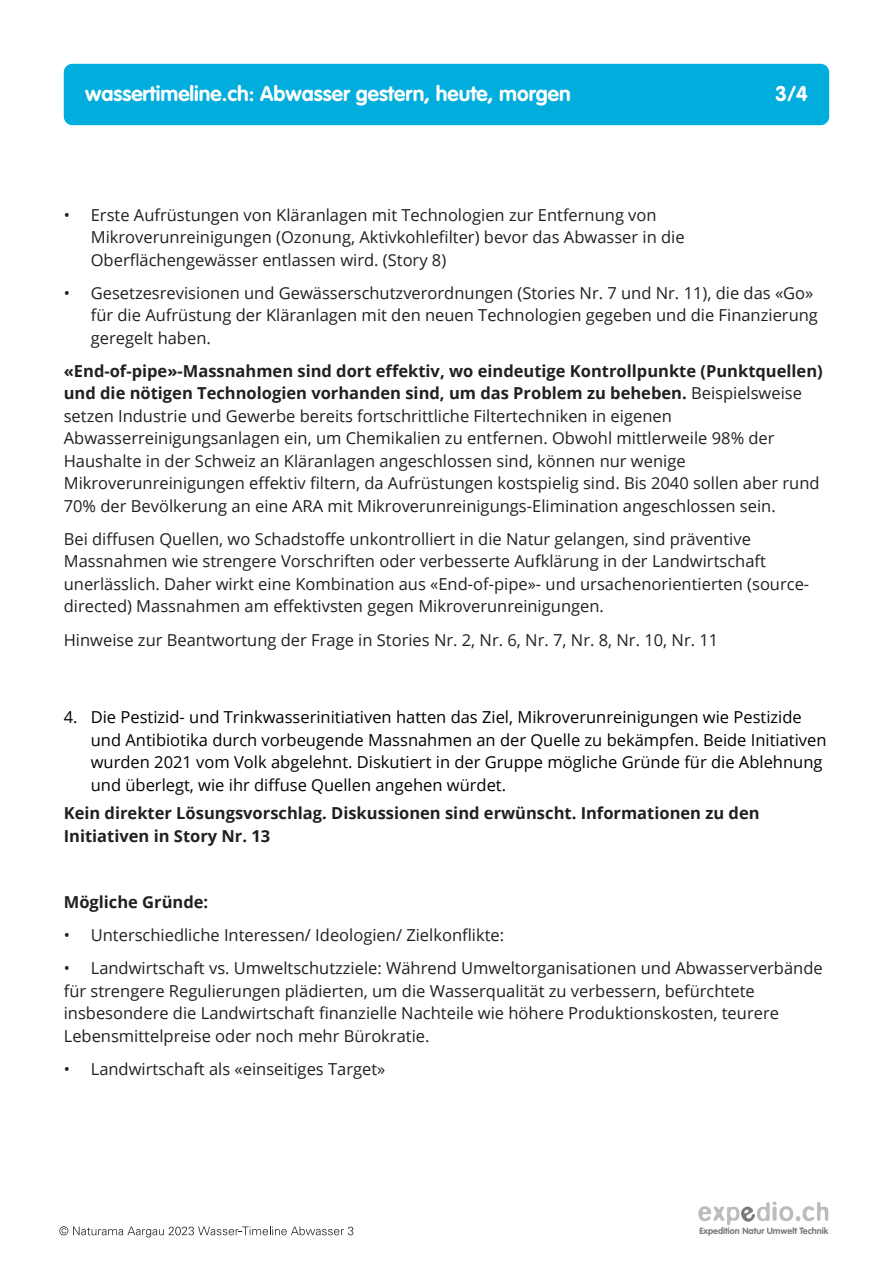
<style>
.page{position:relative;width:893px;height:1263px;background:#fff}
.page>*{position:absolute;margin:0;border:0;box-sizing:border-box;transform-origin:0 0}
.t1{font:700 21px "VAG Rounded Std";color:#fff}
.t2{font:16.5px "Open Sans";color:#231f20}
.t3{font:16.5px "Open Sans";color:#000}
.t4{font:700 16.5px "Open Sans";color:#231f20}
.t5{font:700 9px "VAG Rounded Std";color:#7b7979}
.s1{font-weight:400}
</style>
<div class="page">
<div style="left:64px;top:64px;width:765px;height:61px;background:#00addc;border-radius:9px"></div>
<svg style="left:698px;top:1202px;width:130px;height:23px"></svg>
<svg style="left:59px;top:1226px;width:294px;height:11px"></svg>
<p class="t1" style="left:85px;top:85px;width:487px">wassertimeline.ch: Abwasser gestern, heute, morgen</p>
<p class="t1" style="left:775px;top:85px;width:34px">3/4</p>
<p class="t2" style="left:64px;top:208px;width:594px">• Erste Aufrüstungen von Kläranlagen mit Technologien zur Entfernung von</p>
<p class="t2" style="left:91px;top:230px;width:595px">Mikroverunreinigungen (Ozonung, Aktivkohlefilter) bevor das Abwasser in die</p>
<p class="t2" style="left:91px;top:253px;width:357px">Oberflächengewässer entlassen wird. (Story 8)</p>
<p class="t2" style="left:64px;top:286px;width:751px">• Gesetzesrevisionen und Gewässerschutzverordnungen (Stories Nr. 7 und Nr. 11), die das «Go»</p>
<p class="t2" style="left:91px;top:309px;width:729px">für die Aufrüstung der Kläranlagen mit den neuen Technologien gegeben und die Finanzierung</p>
<p class="t2" style="left:91px;top:331px;width:122px">geregelt haben.</p>
<p class="t4" style="left:64px;top:364px;width:760px">«End-of-pipe»-Massnahmen sind dort effektiv, wo eindeutige Kontrollpunkte (Punktquellen)</p>
<p class="t4" style="left:64px;top:387px;width:740px">und die nötigen Technologien vorhanden sind, um das Problem zu beheben. <span class="s1">Beispielsweise</span></p>
<p class="t2" style="left:64px;top:409px;width:610px">setzen Industrie und Gewerbe bereits fortschrittliche Filtertechniken in eigenen</p>
<p class="t2" style="left:64px;top:432px;width:712px">Abwasserreinigungsanlagen ein, um Chemikalien zu entfernen. Obwohl mittlerweile 98% der</p>
<p class="t2" style="left:64px;top:454px;width:623px">Haushalte in der Schweiz an Kläranlagen angeschlossen sind, können nur wenige</p>
<p class="t2" style="left:64px;top:477px;width:757px">Mikroverunreinigungen effektiv filtern, da Aufrüstungen kostspielig sind. Bis 2040 sollen aber rund</p>
<p class="t2" style="left:64px;top:499px;width:713px">70% der Bevölkerung an eine ARA mit Mikroverunreinigungs-Elimination angeschlossen sein.</p>
<p class="t2" style="left:64px;top:532px;width:689px">Bei diffusen Quellen, wo Schadstoffe unkontrolliert in die Natur gelangen, sind präventive</p>
<p class="t2" style="left:64px;top:555px;width:704px">Massnahmen wie strengere Vorschriften oder verbesserte Aufklärung in der Landwirtschaft</p>
<p class="t2" style="left:64px;top:577px;width:747px">unerlässlich. Daher wirkt eine Kombination aus «End-of-pipe»- und ursachenorientierten (source-</p>
<p class="t2" style="left:64px;top:600px;width:542px">directed) Massnahmen am effektivsten gegen Mikroverunreinigungen.</p>
<p class="t2" style="left:64px;top:633px;width:656px">Hinweise zur Beantwortung der Frage in Stories Nr. 2, Nr. 6, Nr. 7, Nr. 8, Nr. 10, Nr. 11</p>
<p class="t3" style="left:64px;top:710px;width:739px">4. Die Pestizid- und Trinkwasserinitiativen hatten das Ziel, Mikroverunreinigungen wie Pestizide</p>
<p class="t3" style="left:91px;top:733px;width:737px">und Antibiotika durch vorbeugende Massnahmen an der Quelle zu bekämpfen. Beide Initiativen</p>
<p class="t3" style="left:91px;top:755px;width:733px">wurden 2021 vom Volk abgelehnt. Diskutiert in der Gruppe mögliche Gründe für die Ablehnung</p>
<p class="t3" style="left:91px;top:778px;width:417px">und überlegt, wie ihr diffuse Quellen angehen würdet.</p>
<p class="t4" style="left:64px;top:807px;width:697px">Kein direkter Lösungsvorschlag. Diskussionen sind erwünscht. Informationen zu den</p>
<p class="t4" style="left:64px;top:829px;width:208px">Initiativen in Story Nr. 13</p>
<p class="t4" style="left:64px;top:895px;width:146px">Mögliche Gründe:</p>
<p class="t2" style="left:64px;top:929px;width:442px">• Unterschiedliche Interessen/ Ideologien/ Zielkonflikte:</p>
<p class="t2" style="left:64px;top:962px;width:760px">• Landwirtschaft vs. Umweltschutzziele: Während Umweltorganisationen und Abwasserverbände</p>
<p class="t2" style="left:64px;top:984px;width:692px">für strengere Regulierungen plädierten, um die Wasserqualität zu verbessern, befürchtete</p>
<p class="t2" style="left:64px;top:1007px;width:717px">insbesondere die Landwirtschaft finanzielle Nachteile wie höhere Produktionskosten, teurere</p>
<p class="t2" style="left:64px;top:1029px;width:367px">Lebensmittelpreise oder noch mehr Bürokratie.</p>
<p class="t2" style="left:64px;top:1062px;width:323px">• Landwirtschaft als «einseitiges Target»</p>
<p class="t5" style="left:699px;top:1227px;width:130px">Expedition Natur Umwelt Technik</p>
</div>
